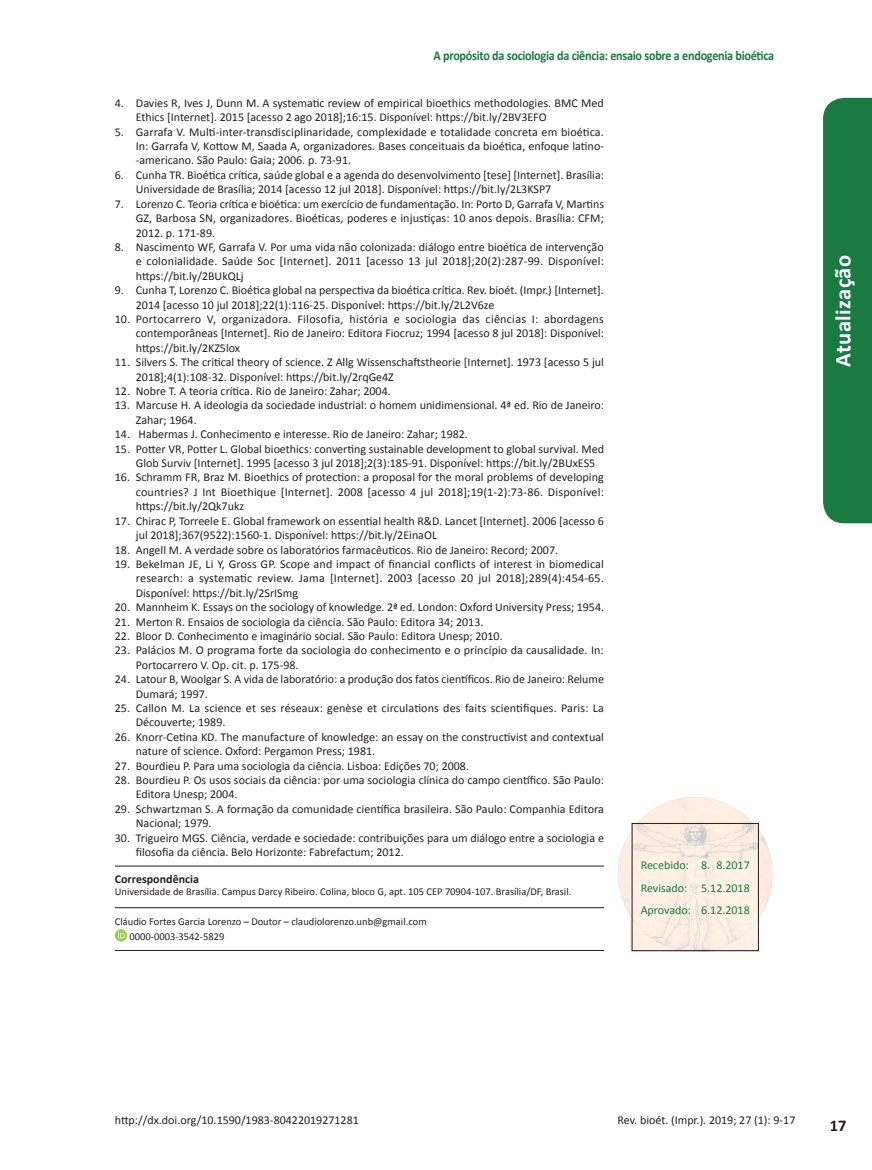
<style>
.page{position:relative;width:872px;height:1170px;background:#fff}
.page>*{position:absolute;margin:0;border:0;box-sizing:border-box;transform-origin:0 0}
.t1{font:700 22.5px "Calibri";letter-spacing:.02em;color:#fff}
.t2{font:700 16.5px "Calibri";color:#231f20}
.t3{font:700 13.5px "Calibri";letter-spacing:-.02em;color:#1b7942;scale:.9 1}
.Referencias{font:12px/14.4px "Calibri";color:#231f20}
.t4{font:12px "Calibri";color:#1b7942}
.Titulo_correspondenc{font:700 12px "Calibri";color:#231f20}
.Texto_correspondenci{font:10.5px "Calibri";color:#231f20}
.Autor_ORCID__primeir{font:10.5px "Calibri";color:#231f20}
.ORCID__último{font:10.5px "Calibri";color:#231f20}
</style>
<div class="page">
<div style="left:823px;top:98px;width:49px;height:425px;background:#1b7942"></div>
<hr style="left:115px;top:865px;width:489px;height:1px;background:#231f20">
<hr style="left:115px;top:907px;width:489px;height:1px;background:#231f20">
<hr style="left:115px;top:950px;width:489px;height:1px;background:#231f20">
<svg style="left:115px;top:929px;width:12px;height:12px"></svg>
<svg style="left:118px;top:931px;width:7px;height:7px"></svg>
<img style="left:617px;top:797px;width:156px;height:154px">
<p class="t3" style="left:433px;top:46px;width:380px">A propósito da sociologia da ciência: ensaio sobre a endogenia bioética</p>
<p class="Referencias" style="left:136px;top:95px;width:469px;text-indent:-21px">4. Davies R, Ives J, Dunn M. A systematic review of empirical bioethics methodologies. BMC Med<br>Ethics [Internet]. 2015 [acesso 2 ago 2018];16:15. Disponível: https://bit.ly/2BV3EFO</p>
<p class="Referencias" style="left:136px;top:124px;width:470px;text-align:justify;text-indent:-21px">5. Garrafa V. Multi-inter-transdisciplinaridade, complexidade e totalidade concreta em bioética.<br>In: Garrafa V, Kottow M, Saada A, organizadores. Bases conceituais da bioética, enfoque latino--americano. São Paulo: Gaia; 2006. p. 73-91.</p>
<p class="Referencias" style="left:136px;top:167px;width:469px;text-indent:-21px">6. Cunha TR. Bioética crítica, saúde global e a agenda do desenvolvimento [tese] [Internet]. Brasília:<br>Universidade de Brasília; 2014 [acesso 12 jul 2018]. Disponível: https://bit.ly/2L3KSP7</p>
<p class="Referencias" style="left:136px;top:196px;width:470px;text-align:justify;text-indent:-21px">7. Lorenzo C. Teoria crítica e bioética: um exercício de fundamentação. In: Porto D, Garrafa V, Martins GZ, Barbosa SN, organizadores. Bioéticas, poderes e injustiças: 10 anos depois. Brasília: CFM; 2012. p. 171-89.</p>
<p class="Referencias" style="left:136px;top:239px;width:469px;text-align:justify;text-indent:-21px">8. Nascimento WF, Garrafa V. Por uma vida não colonizada: diálogo entre bioética de intervenção e colonialidade. Saúde Soc [Internet]. 2011 [acesso 13 jul 2018];20(2):287-99. Disponível: https://bit.ly/2BUkQLj</p>
<p class="Referencias" style="left:136px;top:282px;width:469px;text-indent:-21px">9. Cunha T, Lorenzo C. Bioética global na perspectiva da bioética crítica. Rev. bioét. (Impr.) [Internet].<br>2014 [acesso 10 jul 2018];22(1):116-25. Disponível: https://bit.ly/2L2V6ze</p>
<p class="Referencias" style="left:136px;top:311px;width:469px;text-align:justify;text-indent:-21px">10. Portocarrero V, organizadora. Filosofia, história e sociologia das ciências I: abordagens contemporâneas [Internet]. Rio de Janeiro: Editora Fiocruz; 1994 [acesso 8 jul 2018]: Disponível: https://bit.ly/2KZ5lox</p>
<p class="Referencias" style="left:136px;top:354px;width:469px;text-indent:-21px">11. Silvers S. The critical theory of science. Z Allg Wissenschaftstheorie [Internet]. 1973 [acesso 5 jul<br>2018];4(1):108-32. Disponível: https://bit.ly/2rqGe4Z</p>
<p class="Referencias" style="left:115px;top:383px;width:277px">12. Nobre T. A teoria crítica. Rio de Janeiro: Zahar; 2004.</p>
<p class="Referencias" style="left:136px;top:398px;width:469px;text-indent:-21px">13. Marcuse H. A ideologia da sociedade industrial: o homem unidimensional. 4ª ed. Rio de Janeiro:<br>Zahar; 1964.</p>
<p class="Referencias" style="left:115px;top:426px;width:354px">14. Habermas J. Conhecimento e interesse. Rio de Janeiro: Zahar; 1982.</p>
<p class="Referencias" style="left:136px;top:441px;width:469px;text-indent:-21px">15. Potter VR, Potter L. Global bioethics: converting sustainable development to global survival. Med<br>Glob Surviv [Internet]. 1995 [acesso 3 jul 2018];2(3):185-91. Disponível: https://bit.ly/2BUxES5</p>
<p class="Referencias" style="left:136px;top:470px;width:469px;text-align:justify;text-indent:-21px">16. Schramm FR, Braz M. Bioethics of protection: a proposal for the moral problems of developing countries? J Int Bioethique [Internet]. 2008 [acesso 4 jul 2018];19(1-2):73-86. Disponível: https://bit.ly/2Qk7ukz</p>
<p class="Referencias" style="left:136px;top:513px;width:469px;text-indent:-21px">17. Chirac P, Torreele E. Global framework on essential health R&amp;D. Lancet [Internet]. 2006 [acesso 6 jul 2018];367(9522):1560-1. Disponível: https://bit.ly/2EinaOL</p>
<p class="Referencias" style="left:115px;top:542px;width:445px">18. Angell M. A verdade sobre os laboratórios farmacêuticos. Rio de Janeiro: Record; 2007.</p>
<p class="Referencias" style="left:136px;top:556px;width:470px;text-align:justify;text-indent:-21px">19. Bekelman JE, Li Y, Gross GP. Scope and impact of financial conflicts of interest in biomedical research: a systematic review. Jama [Internet]. 2003 [acesso 20 jul 2018];289(4):454-65.<br>Disponível: https://bit.ly/2SrISmg</p>
<p class="Referencias" style="left:115px;top:599px;width:491px">20. Mannheim K. Essays on the sociology of knowledge. 2ª ed. London: Oxford University Press; 1954.</p>
<p class="Referencias" style="left:115px;top:614px;width:370px">21. Merton R. Ensaios de sociologia da ciência. São Paulo: Editora 34; 2013.</p>
<p class="Referencias" style="left:115px;top:628px;width:389px">22. Bloor D. Conhecimento e imaginário social. São Paulo: Editora Unesp; 2010.</p>
<p class="Referencias" style="left:136px;top:642px;width:469px;text-indent:-21px">23. Palácios M. O programa forte da sociologia do conhecimento e o princípio da causalidade. In:<br>Portocarrero V. Op. cit. p. 175-98.</p>
<p class="Referencias" style="left:136px;top:671px;width:469px;text-indent:-21px">24. Latour B, Woolgar S. A vida de laboratório: a produção dos fatos científicos. Rio de Janeiro: Relume<br>Dumará; 1997.</p>
<p class="Referencias" style="left:136px;top:700px;width:469px;text-indent:-21px">25. Callon M. La science et ses réseaux: genèse et circulations des faits scientifiques. Paris: La<br>Découverte; 1989.</p>
<p class="Referencias" style="left:136px;top:729px;width:469px;text-indent:-21px">26. Knorr-Cetina KD. The manufacture of knowledge: an essay on the constructivist and contextual nature of science. Oxford: Pergamon Press; 1981.</p>
<p class="Referencias" style="left:115px;top:758px;width:356px">27. Bourdieu P. Para uma sociologia da ciência. Lisboa: Edições 70; 2008.</p>
<p class="Referencias" style="left:136px;top:772px;width:469px;text-indent:-21px">28. Bourdieu P. Os usos sociais da ciência: por uma sociologia clínica do campo científico. São Paulo:<br>Editora Unesp; 2004.</p>
<p class="Referencias" style="left:136px;top:801px;width:469px;text-indent:-21px">29. Schwartzman S. A formação da comunidade científica brasileira. São Paulo: Companhia Editora<br>Nacional; 1979.</p>
<p class="Referencias" style="left:136px;top:830px;width:469px;text-indent:-21px">30. Trigueiro MGS. Ciência, verdade e sociedade: contribuições para um diálogo entre a sociologia e filosofia da ciência. Belo Horizonte: Fabrefactum; 2012.</p>
<p class="Titulo_correspondenc" style="left:115px;top:870px;width:86px">Correspondência</p>
<p class="Texto_correspondenci" style="left:115px;top:884px;width:458px">Universidade de Brasília. Campus Darcy Ribeiro. Colina, bloco G, apt. 105 CEP 70904-107. Brasília/DF, Brasil.</p>
<p class="Autor_ORCID__primeir" style="left:115px;top:914px;width:313px">Cláudio Fortes Garcia Lorenzo – Doutor – claudiolorenzo.unb@gmail.com</p>
<p class="ORCID__último" style="left:130px;top:928px;width:96px">0000-0003-3542-5829</p>
<p class="t4" style="left:640px;top:856px;width:111px">Recebido: 8. 8.2017</p>
<p class="t4" style="left:640px;top:879px;width:111px">Revisado: 5.12.2018</p>
<p class="t4" style="left:640px;top:902px;width:111px">Aprovado: 6.12.2018</p>
<h1 class="t1" style="left:827px;top:366px;width:113px;rotate:-90deg">Atualização</h1>
<p class="Referencias" style="left:115px;top:1112px;width:245px">http://dx.doi.org/10.1590/1983-80422019271281</p>
<p class="Referencias" style="left:617px;top:1112px;width:179px">Rev. bioét. (Impr.). 2019; 27 (1): 9-17</p>
<h2 class="t2" style="left:829px;top:1113px;width:18px">17</h2>
</div>
